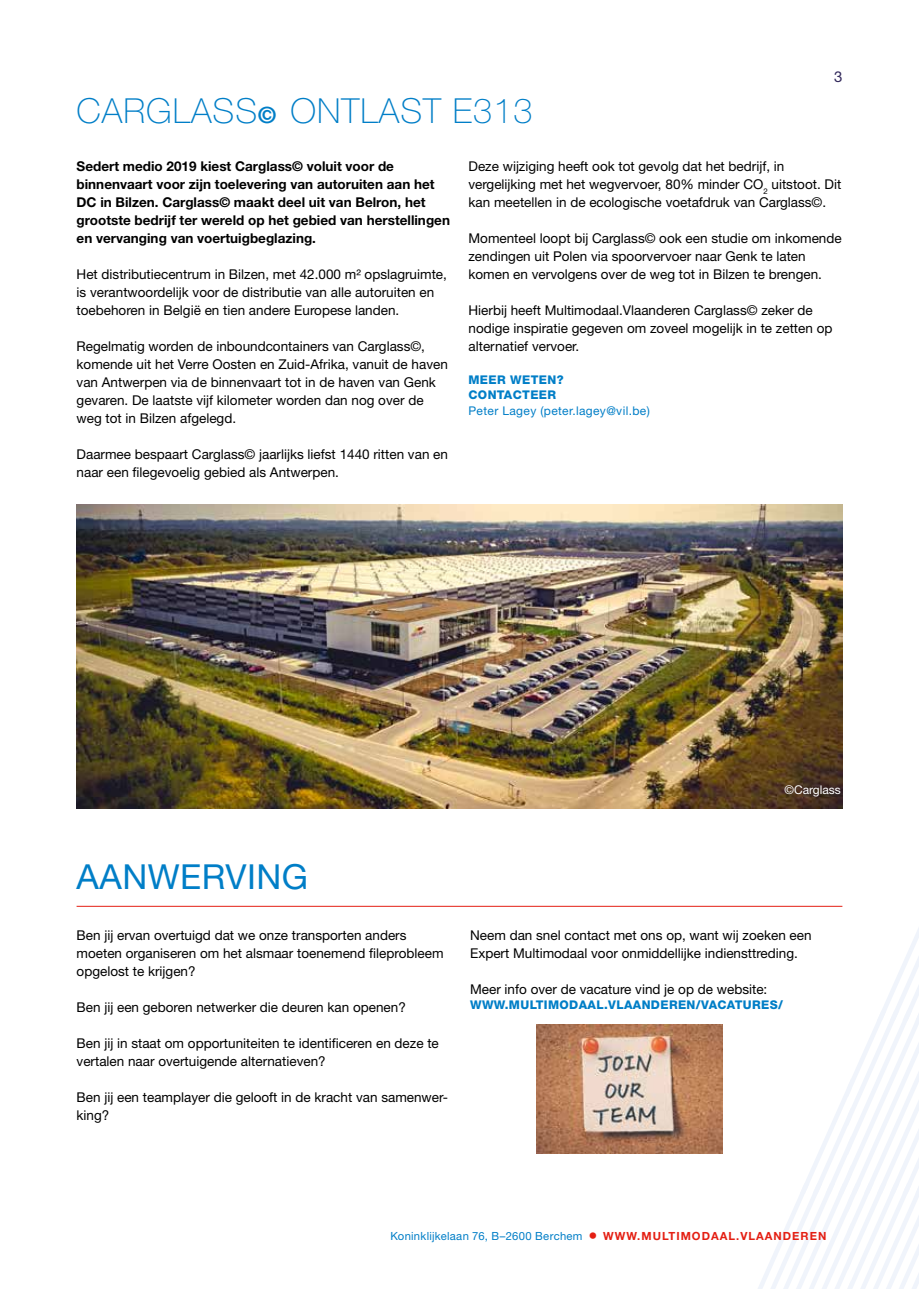
<style>
.page{position:relative;width:919px;height:1289px;background:#fff}
.page>*{position:absolute;margin:0;border:0;box-sizing:border-box;transform-origin:0 0}
.t1{font:100 34.5px "Helvetica Neue LT Std";letter-spacing:.03em;color:#007ec7}
.t2{font:34.5px "Helvetica Neue LT Std";letter-spacing:.015em;color:#007ec7}
.t3{font:15px "Helvetica Neue LT Std";color:#32285b}
.t4{font:13.5px/18px "Helvetica Neue LT Std";color:#000}
.t5{font:700 13.5px/18px "Helvetica Neue LT Std";color:#000}
.t6{font:800 12px/15px "Helvetica Neue LT Std";letter-spacing:.03em;color:#007ec7}
.t7{font:12px "Helvetica Neue LT Std";letter-spacing:.03em;color:#007ec7}
.t8{font:12px "Helvetica Neue LT Std";color:#fff}
.t9{font:11.25px "Helvetica Neue LT Std";letter-spacing:.025em;color:#007ec7}
.s1{font-weight:700;font-size:22.5px}
.s2{font-size:18px;color:#e41f13}
.s3{font-weight:700;color:#e41f13}
</style>
<div class="page">
<svg style="left:575px;top:905px;width:344px;height:384px"></svg>
<img style="left:77px;top:505px;width:765px;height:303px">
<hr style="left:77px;top:906px;width:765px;height:1px;background:#e41f13">
<img style="left:536px;top:1024px;width:186px;height:129px">
<h1 class="t1" style="left:77px;top:91px;width:457px">CARGLASS<span class="s1">©</span> ONTLAST E313</h1>
<p class="t3" style="left:834px;top:68px;width:10px">3</p>
<p class="t5" style="left:77px;top:157px;width:375px">Sedert medio 2019 kiest Carglass© voluit voor de binnenvaart voor zijn toelevering van autoruiten aan het DC in Bilzen. Carglass© maakt deel uit van Belron, het grootste bedrijf ter wereld op het gebied van herstellingen en vervanging van voertuigbeglazing.</p>
<p class="t4" style="left:77px;top:265px;width:372px">Het distributiecentrum in Bilzen, met 42.000 m² opslagruimte, is verantwoordelijk voor de distributie van alle autoruiten en toebehoren in België en tien andere Europese landen.</p>
<p class="t4" style="left:77px;top:337px;width:373px">Regelmatig worden de inboundcontainers van Carglass©, komende uit het Verre Oosten en Zuid-Afrika, vanuit de haven van Antwerpen via de binnenvaart tot in de haven van Genk gevaren. De laatste vijf kilometer worden dan nog over de weg tot in Bilzen afgelegd.</p>
<p class="t4" style="left:77px;top:445px;width:373px">Daarmee bespaart Carglass© jaarlijks liefst 1440 ritten van en naar een filegevoelig gebied als Antwerpen.</p>
<p class="t4" style="left:468px;top:157px;width:374px">Deze wijziging heeft ook tot gevolg dat het bedrijf, in vergelijking met het wegvervoer, 80% minder CO<sub>2</sub> uitstoot. Dit kan meetellen in de ecologische voetafdruk van Carglass©.</p>
<p class="t4" style="left:468px;top:229px;width:375px">Momenteel loopt bij Carglass© ook een studie om inkomende zendingen uit Polen via spoorvervoer naar Genk te laten komen en vervolgens over de weg tot in Bilzen te brengen.</p>
<p class="t4" style="left:468px;top:301px;width:365px">Hierbij heeft Multimodaal.Vlaanderen Carglass© zeker de nodige inspiratie gegeven om zoveel mogelijk in te zetten op alternatief vervoer.</p>
<p class="t6" style="left:468px;top:372px;width:97px">MEER WETEN?<br>CONTACTEER</p>
<p class="t7" style="left:468px;top:404px;width:183px">Peter Lagey (peter.lagey@vil.be)</p>
<p class="t8" style="left:784px;top:782px;width:58px">©Carglass</p>
<h1 class="t2" style="left:77px;top:856px;width:233px">AANWERVING</h1>
<p class="t4" style="left:77px;top:926px;width:368px">Ben jij ervan overtuigd dat we onze transporten anders moeten organiseren om het alsmaar toenemend fileprobleem opgelost te krijgen?</p>
<p class="t4" style="left:77px;top:998px;width:331px">Ben jij een geboren netwerker die deuren kan openen?</p>
<p class="t4" style="left:77px;top:1034px;width:364px">Ben jij in staat om opportuniteiten te identificeren en deze te vertalen naar overtuigende alternatieven?</p>
<p class="t4" style="left:77px;top:1088px;width:373px">Ben jij een teamplayer die gelooft in de kracht van samenwer&shy;king?</p>
<p class="t4" style="left:470px;top:926px;width:343px">Neem dan snel contact met ons op, want wij zoeken een<br>Expert Multimodaal voor onmiddellijke indiensttreding.</p>
<p class="t4" style="left:470px;top:980px;width:299px">Meer info over de vacature vind je op de website:</p>
<p class="t6" style="left:470px;top:997px;width:314px">WWW.MULTIMODAAL.VLAANDEREN/VACATURES/</p>
<p class="t9" style="left:390px;top:1229px;width:437px">Koninklijkelaan 76, B–2600 Berchem <span class="s2">•</span> <span class="s3">WWW.MULTIMODAAL.VLAANDEREN</span></p>
</div>
